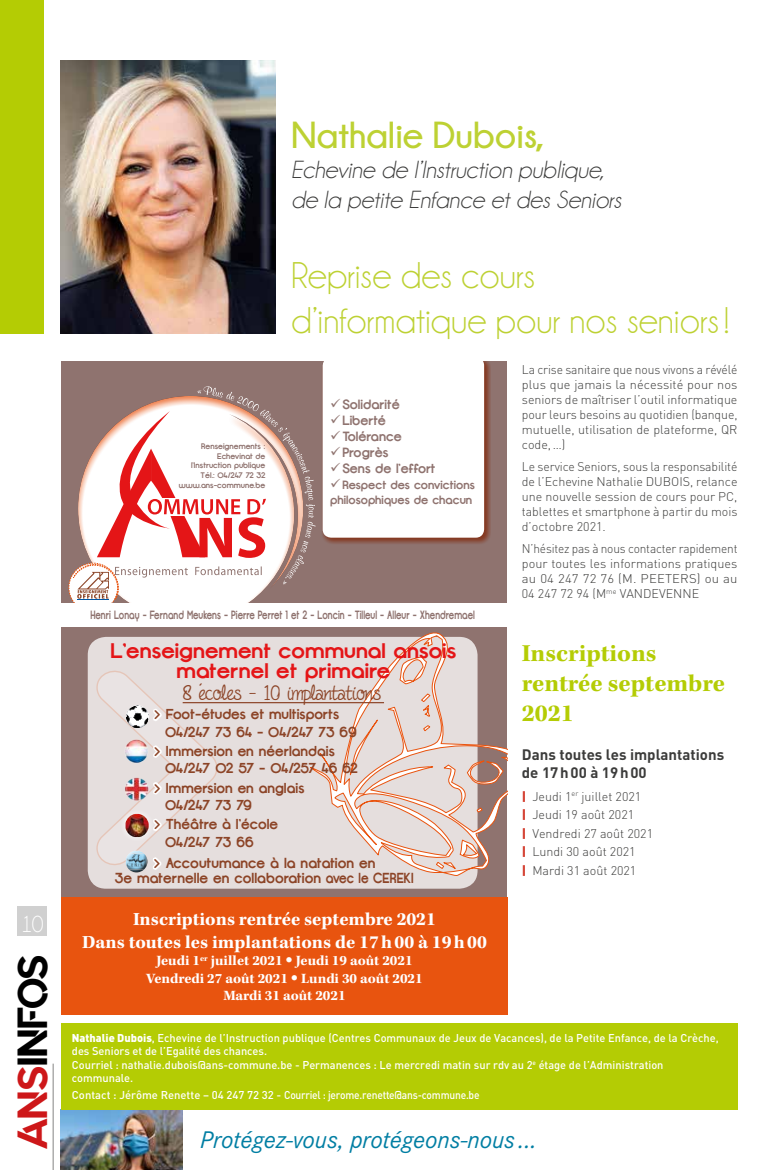
<style>
.page{position:relative;width:780px;height:1170px;background:#fff}
.page>*{position:absolute;margin:0;border:0;box-sizing:border-box;transform-origin:0 0}
.t1{font:41.88px "Quantify";color:#000}
.t2{font:37.5px/45px "Champagne&Limousines";color:#bdd133}
.t3{font:700 37.5px "Champagne&Limousines";color:#bdd133}
.t4{font:italic 25px/30px "Champagne&Limousines";color:#3c3c3b}
.t5{font:italic 25px "Corporate S";color:#007ea3}
.t6{font:700 25px/30px "Kepler Std";color:#b4cc04}
.t7{font:24px "Fineliner Script";color:#8c4427}
.t8{font:23.75px "Champagne&Limousines";color:#fff;scale:.95 1}
.t9{font:700 21.12px/20.6px "Opificio";color:#e41517;text-align:center;scale:1.07 1}
.t10{font:700 19px/22.8px "Kepler Std";color:#fff;text-align:center}
.t11{font:700 18.38px "Opificio";color:#fff}
.t12{font:700 15px/18px "DIN";color:#3c3c3b}
.t13{font:700 14.62px/17.5px "Kepler Std";color:#fff;text-align:center}
.t14{font:700 14.5px/14.8px "Opificio";color:#8c4427;text-align:center}
.t15{font:700 14.38px/17.2px "Opificio";color:#8c4427}
.t16{font:700 13.38px "Opificio";color:#8f736f}
.t17{font:300 12.5px/15px "DIN";color:#3c3c3b;text-align:justify}
.t18{font:300 12.5px/15px "DIN";color:#3c3c3b;text-align:justify;scale:.96 1}
.t19{font:300 12.5px/15px "DIN";color:#3c3c3b;text-align:justify;scale:.95 1}
.t20{font:700 12px "Opificio";color:#8f736f;scale:.76 1}
.t21{font:700 12px/14.4px "Opificio";color:#8f736f}
.t22{font:500 11.25px/13.5px "DIN";color:#fff}
.t23{font:700 11.25px "Opificio";color:#fff;scale:1.08 1}
.t24{font:500 11.25px "DIN";letter-spacing:-.02em;color:#fff}
.t25{font:700 8.12px/9.8px "Opificio";color:#8f736f;text-align:right}
.s1{color:#cd1719}
.s2{font-family:"Naiv";font-size:15.5px}
.s3{font-family:"Naiv";font-size:15.62px}
.s4{font-family:"Officina Sans Std";font-weight:400}
.s5{font-weight:900;color:#d23627}
.s6{font-weight:900}
</style>
<div class="page">
<hr style="left:53px;top:1063px;width:1px;height:106px;background:#9d9d9c">
<div style="left:18px;top:905px;width:29px;height:30px;background:#d0d0d0"></div>
<div style="left:0;top:0;width:44px;height:333px;background:#b4cc04"></div>
<img style="left:60px;top:1109px;width:122px;height:60px">
<div style="left:61px;top:1022px;width:676px;height:87px;background:#b4cc04"></div>
<img style="left:60px;top:60px;width:216px;height:273px">
<div style="left:61px;top:361px;width:446px;height:543px;background:#8f736f"></div>
<div style="left:88px;top:636px;width:389px;height:252px;background:#e5dedd;border-radius:18px"></div>
<svg style="left:305px;top:632px;width:202px;height:257px"></svg>
<hr style="left:183px;top:702px;width:201px;height:1px;background:#8c4427">
<svg style="left:323px;top:361px;width:168px;height:183px"></svg>
<div style="left:322px;top:361px;width:162px;height:176px;background:#fff"></div>
<svg style="left:68px;top:386px;width:247px;height:217px"></svg>
<div style="left:61px;top:603px;width:446px;height:23px;background:#fff"></div>
<svg style="left:96px;top:670px;width:122px;height:200px"></svg>
<svg style="left:125px;top:850px;width:23px;height:3px"></svg>
<svg style="left:125px;top:853px;width:23px;height:20px"></svg>
<svg style="left:507px;top:991px;width:1px;height:16px"></svg>
<div style="left:61px;top:897px;width:446px;height:117px;background:#e8540f"></div>
<h3 class="t8" style="left:21px;top:911px;width:25px">10</h3>
<h1 class="t1" style="left:9px;top:1149px;width:197px;rotate:-90deg"><span class="s1">ANS</span>INFOS</h1>
<h2 class="t3" style="left:291px;top:114px;width:255px">Nathalie Dubois,</h2>
<h3 class="t4" style="left:291px;top:155px;width:332px">Echevine de l’Instruction publique, de la petite Enfance et des Seniors</h3>
<p class="t25" style="left:179px;top:441px;width:88px">Renseignements :<br>Echevinat de l’Instruction publique<br>Tél.: 04/247 72 32 www.ans-commune.be</p>
<h2 class="t2" style="left:291px;top:253px;width:439px">Reprise des cours d’informatique pour nos seniors!</h2>
<p class="t16" style="left:330px;top:396px;width:71px">✓ Solidarité</p>
<p class="t16" style="left:330px;top:412px;width:57px">✓ Liberté</p>
<p class="t16" style="left:330px;top:428px;width:73px">✓ Tolérance</p>
<p class="t16" style="left:330px;top:444px;width:60px">✓ Progrès</p>
<p class="t16" style="left:330px;top:460px;width:107px">✓ Sens de l’effort</p>
<p class="t21" style="left:330px;top:478px;width:146px">✓ Respect des convictions philosophiques de chacun</p>
<p class="t18" style="left:522px;top:362px;width:226px">La crise sanitaire que nous vivons a révélé plus que jamais la nécessité pour nos seniors de maîtriser l’outil informatique pour leurs besoins au quotidien (banque, mutuelle, utilisation de plateforme, QR code,…)</p>
<p class="t17" style="left:522px;top:459px;width:217px">Le service Seniors, sous la responsabilité de l’Echevine Nathalie DUBOIS, relance une nouvelle session de cours pour PC, tablettes et smartphone à partir du mois d’octobre 2021.</p>
<p class="t19" style="left:522px;top:541px;width:228px">N’hésitez pas à nous contacter rapidement pour toutes les informations pratiques au 04 247 72 76 (M. PEETERS) ou au 04 247 72 94 (M<sup>me</sup> VANDEVENNE</p>
<p class="t20" style="left:90px;top:607px;width:507px">Henri Lonay - Fernand Meukens - Pierre Perret 1 et 2 - Loncin - Tilleul - Alleur - Xhendremael</p>
<h3 class="t9" style="left:110px;top:640px;width:325px">L’enseignement communal ansois maternel et primaire</h3>
<h3 class="t7" style="left:183px;top:680px;width:200px">8 écoles - 10 implantations</h3>
<p class="t15" style="left:165px;top:706px;width:193px;text-indent:-11px"><span class="s2">&gt;</span> Foot-études et multisports<br>04/247 73 64 - 04/247 73 69</p>
<p class="t15" style="left:165px;top:742px;width:194px;text-indent:-11px"><span class="s2">&gt;</span> Immersion en néerlandais<br>04/247 02 57 - 04/257 46 62</p>
<p class="t15" style="left:165px;top:779px;width:141px;text-indent:-11px"><span class="s2">&gt;</span> Immersion en anglais<br>04/247 73 79</p>
<p class="t15" style="left:165px;top:816px;width:115px;text-indent:-11px"><span class="s2">&gt;</span> Théâtre à l’école<br>04/247 73 66</p>
<p class="t14" style="left:115px;top:855px;width:300px"><span class="s3">&gt;</span> Accoutumance à la natation en<br>3e maternelle en collaboration avec le CEREKI</p>
<h3 class="t10" style="left:82px;top:908px;width:406px">Inscriptions rentrée septembre 2021<br>Dans toutes les implantations de 17h00 à 19h00</h3>
<p class="t13" style="left:146px;top:952px;width:278px">Jeudi 1<sup>er</sup> juillet 2021 <span class="s4">•</span> Jeudi 19 août 2021<br>Vendredi 27 août 2021 <span class="s4">•</span> Lundi 30 août 2021<br>Mardi 31 août 2021</p>
<h3 class="t11" style="left:154px;top:902px;width:258px">Inscriptions de 17h00 à 19h00</h3>
<p class="t23" style="left:113px;top:939px;width:315px">• LES MERCREDI, JEUDI ET VENDREDI 28, 29 ET 30 AOÛT 2019.</p>
<p class="t23" style="left:184px;top:952px;width:185px">• TOUTE L’ANNÉE SUR RENDEZ-VOUS.</p>
<h3 class="t6" style="left:522px;top:639px;width:204px">Inscriptions rentrée septembre<br>2021</h3>
<h3 class="t12" style="left:522px;top:745px;width:204px">Dans toutes les implantations de 17h00 à 19h00</h3>
<p class="t17" style="left:522px;top:786px;width:133px;line-height:18.5px;text-align:left"><span class="s5">|</span> Jeudi 1<sup>er</sup> juillet 2021<br><span class="s5">|</span> Jeudi 19 août 2021<br><span class="s5">|</span> Vendredi 27 août 2021 <span class="s5">|</span> Lundi 30 août 2021<br><span class="s5">|</span> Mardi 31 août 2021</p>
<p class="t22" style="left:72px;top:1030px;width:648px"><span class="s6">Nathalie Dubois</span>, Echevine de l’Instruction publique (Centres Communaux de Jeux de Vacances), de la Petite Enfance, de la Crèche, des Seniors et de l’Egalité des chances.<br>Courriel : nathalie.dubois@ans-commune.be - Permanences : Le mercredi matin sur rdv au 2<sup>e</sup> étage de l’Administration communale.</p>
<p class="t24" style="left:72px;top:1087px;width:409px">Contact : Jérôme Renette – 04 247 72 32 - Courriel : jerome.renette@ans-commune.be</p>
<h3 class="t5" style="left:200px;top:1125px;width:338px">Protégez-vous, protégeons-nous ...</h3>
</div>
